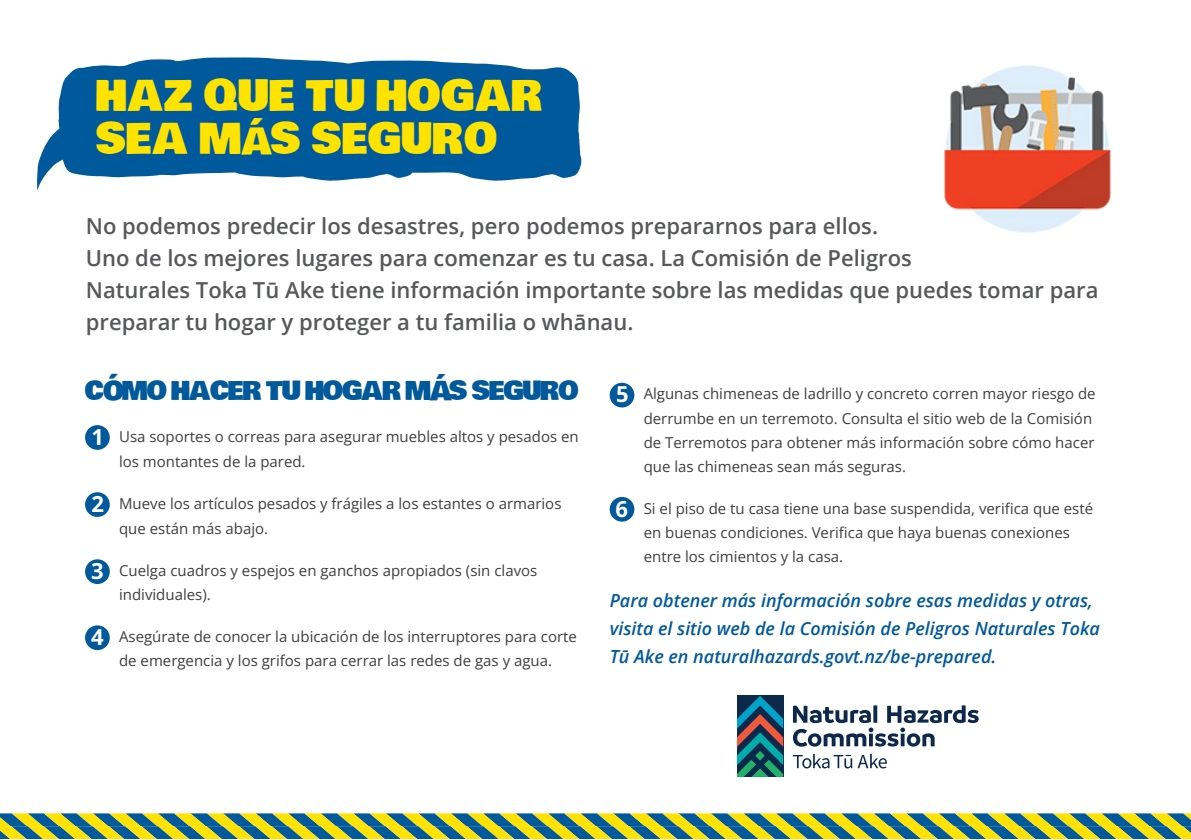
<style>
.page{position:relative;width:1191px;height:840px;background:#fff}
.page>*{position:absolute;margin:0;border:0;box-sizing:border-box;transform-origin:0 0}
.t1{font:36px/43.2px "Bowlby One NZ Regular";color:#ffe300}
.Intro{font:600 22px/32px "Open Sans";color:#57585a}
.t2{font:22px "Bowlby One NZ Regular";letter-spacing:-.06em;color:#00599b}
.Paragraph_Style_2{font:700 22px "Open Sans";color:#fff}
.Paragraph_Style_1{font:italic 600 18px/28px "Open Sans";color:#00599b}
.Number_bullets{font:15px/24px "Open Sans";color:#3e3e3f}
.s1{font-family:"Bowlby One"}
.s2{font-family:"Bowlby One";font-size:26px}
</style>
<div class="page">
<svg style="left:0;top:813px;width:1191px;height:25px;background:#85a153"></svg>
<svg style="left:37px;top:57px;width:544px;height:134px;fill:#00599b"></svg>
<img style="left:944px;top:65px;width:167px;height:168px">
<div style="left:85px;top:425px;width:25px;height:24px;background:#00599b;border-radius:50%"></div>
<div style="left:85px;top:492px;width:25px;height:24px;background:#00599b;border-radius:50%"></div>
<div style="left:85px;top:559px;width:25px;height:24px;background:#00599b;border-radius:50%"></div>
<div style="left:85px;top:625px;width:25px;height:24px;background:#00599b;border-radius:50%"></div>
<div style="left:609px;top:382px;width:25px;height:25px;background:#00599b;border-radius:50%"></div>
<div style="left:609px;top:496px;width:25px;height:25px;background:#00599b;border-radius:50%"></div>
<svg style="left:737px;top:695px;width:46px;height:81px;background:#265966"></svg>
<svg style="left:793px;top:705px;width:185px;height:41px"></svg>
<svg style="left:793px;top:753px;width:94px;height:15px"></svg>
<p class="t1" style="left:96px;top:72px;width:449px">HAZ QUE TU HOGAR<br>SEA M<span class="s1">Á</span>S SEGURO</p>
<p class="Intro" style="left:86px;top:209px;width:1014px">No podemos predecir los desastres, pero podemos prepararnos para ellos.<br>Uno de los mejores lugares para comenzar es tu casa. La Comisión de Peligros<br>Naturales Toka Tū Ake tiene información importante sobre las medidas que puedes tomar para preparar tu hogar y proteger a tu familia o whānau.</p>
<p class="t2" style="left:85px;top:371px;width:495px">C<span class="s2">Ó</span>MO HACER TU HOGAR M<span class="s2">Á</span>S SEGURO</p>
<p class="Paragraph_Style_2" style="left:92px;top:421px;width:14px">1</p>
<p class="Number_bullets" style="left:119px;top:423px;width:461px;line-height:25px">Usa soportes o correas para asegurar muebles altos y pesados en los montantes de la pared.</p>
<p class="Paragraph_Style_2" style="left:92px;top:488px;width:14px">2</p>
<p class="Number_bullets" style="left:119px;top:490px;width:444px;line-height:25px">Mueve los artículos pesados y frágiles a los estantes o armarios que están más abajo.</p>
<p class="Paragraph_Style_2" style="left:91px;top:555px;width:14px">3</p>
<p class="Number_bullets" style="left:119px;top:558px;width:420px">Cuelga cuadros y espejos en ganchos apropiados (sin clavos individuales).</p>
<p class="Paragraph_Style_2" style="left:91px;top:621px;width:14px">4</p>
<p class="Number_bullets" style="left:119px;top:624px;width:459px">Asegúrate de conocer la ubicación de los interruptores para corte de emergencia y los grifos para cerrar las redes de gas y agua.</p>
<p class="Paragraph_Style_2" style="left:616px;top:379px;width:14px">5</p>
<p class="Number_bullets" style="left:643px;top:381px;width:453px">Algunas chimeneas de ladrillo y concreto corren mayor riesgo de derrumbe en un terremoto. Consulta el sitio web de la Comisión de Terremotos para obtener más información sobre cómo hacer que las chimeneas sean más seguras.</p>
<p class="Paragraph_Style_2" style="left:615px;top:493px;width:14px">6</p>
<p class="Number_bullets" style="left:643px;top:495px;width:451px">Si el piso de tu casa tiene una base suspendida, verifica que esté en buenas condiciones. Verifica que haya buenas conexiones entre los cimientos y la casa.</p>
<p class="Paragraph_Style_1" style="left:609px;top:585px;width:492px">Para obtener más información sobre esas medidas y otras, visita el sitio web de la Comisión de Peligros Naturales Toka<br>Tū Ake en naturalhazards.govt.nz/be-prepared.</p>
</div>
